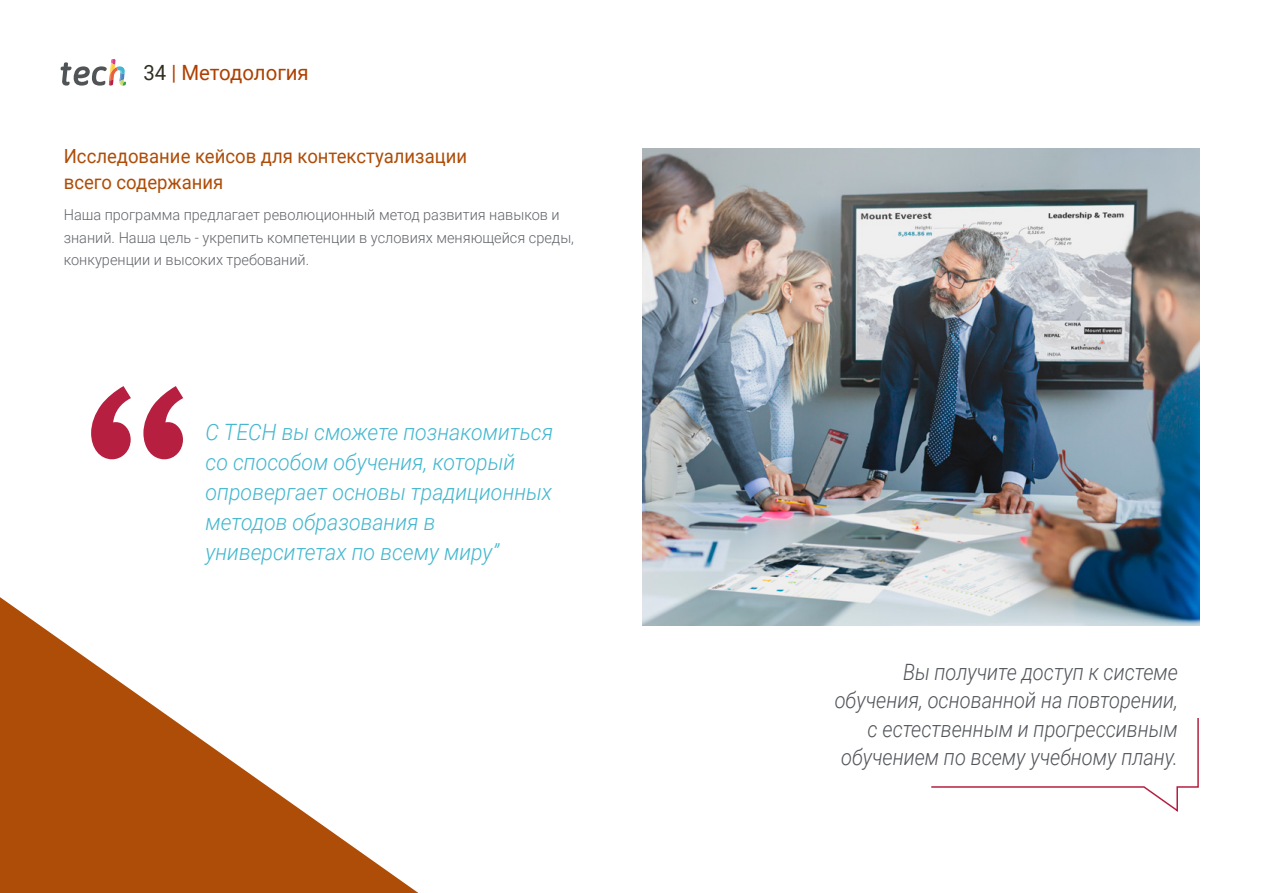
<style>
.page{position:relative;width:1263px;height:893px;background:#fff}
.page>*{position:absolute;margin:0;border:0;box-sizing:border-box;transform-origin:0 0}
.t1{font:italic 300 22.5px/30px "Roboto";color:#43b7cf;scale:.95 1}
.t2{font:italic 300 22.5px/28.5px "Roboto";color:#52555b;text-align:right;scale:.89 1}
.t3{font:21px "Roboto";color:#ae4000}
.t4{font:19.5px/25.5px "Roboto";color:#ae4d08;scale:.95 1}
.t5{font:300 15px/22.5px "Roboto";color:#61646a}
.s1{color:#312e20}
</style>
<div class="page">
<svg style="left:0;top:597px;width:419px;height:296px"></svg>
<svg style="left:931px;top:718px;width:268px;height:94px"></svg>
<svg style="left:91px;top:386px;width:92px;height:73px"></svg>
<img style="left:642px;top:149px;width:557px;height:477px">
<svg style="left:61px;top:59px;width:65px;height:27px"></svg>
<h2 class="t3" style="left:144px;top:57px;width:167px"><span class="s1">34</span> | Методология</h2>
<h3 class="t4" style="left:64px;top:143px;width:426px">Исследование кейсов для контекстуализации всего содержания</h3>
<p class="t5" style="left:64px;top:203px;width:512px">Наша программа предлагает революционный метод развития навыков и знаний. Наша цель - укрепить компетенции в условиях меняющейся среды, конкуренции и высоких требований.</p>
<h1 class="t1" style="left:206px;top:416px;width:367px">С TECH вы сможете познакомиться со способом обучения, который опровергает основы традиционных методов образования в университетах по всему миру”</h1>
<h1 class="t2" style="left:835px;top:656px;width:387px">Вы получите доступ к системе обучения, основанной на повторении, с естественным и прогрессивным обучением по всему учебному плану.</h1>
</div>
